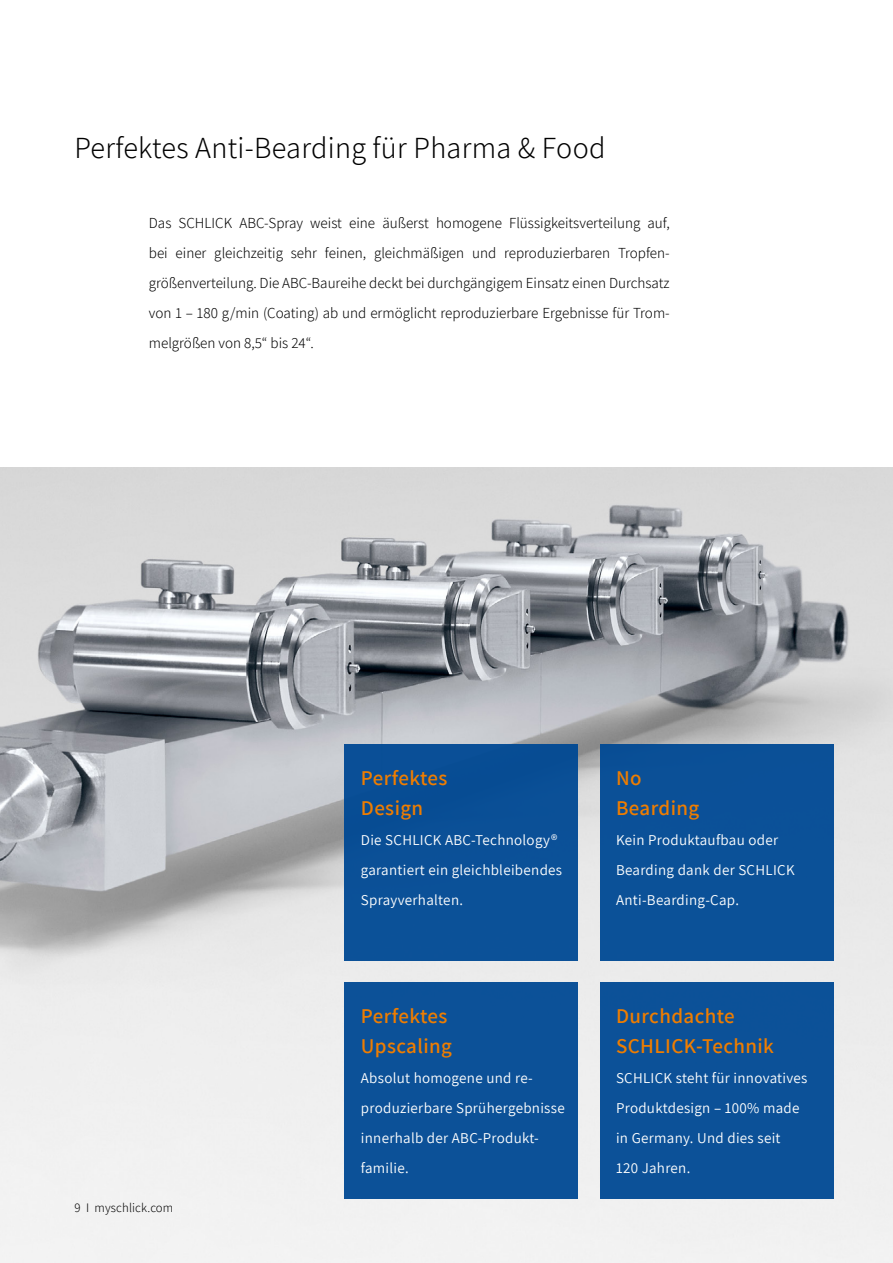
<style>
.page{position:relative;width:893px;height:1263px;background:#fff}
.page>*{position:absolute;margin:0;border:0;box-sizing:border-box;transform-origin:0 0}
.t1{font:300 30px "Assistant";letter-spacing:.01em;color:#000}
.t2{font:600 21px/30px "Assistant";letter-spacing:.02em;color:#ef7d00}
.t3{font:300 15px/30px "Assistant";color:#000;text-align:justify}
.t4{font:15px/30px "Assistant";letter-spacing:.02em;color:#fff}
.t5{font:300 12.75px "Assistant";letter-spacing:.01em;color:#000}
</style>
<div class="page">
<img style="left:0;top:468px;width:893px;height:795px">
<div style="left:344px;top:744px;width:234px;height:217px;background:#0b5097"></div>
<div style="left:600px;top:744px;width:233px;height:217px;background:#0b5198"></div>
<div style="left:344px;top:982px;width:234px;height:217px;background:#0c5198"></div>
<div style="left:600px;top:982px;width:233px;height:217px;background:#0c5198"></div>
<h1 class="t1" style="left:74px;top:128px;width:532px">Perfektes Anti-Bearding für Pharma &amp; Food</h1>
<p class="t3" style="left:149px;top:207px;width:522px">Das SCHLICK ABC-Spray weist eine äußerst homogene Flüssigkeitsverteilung auf, bei einer gleichzeitig sehr feinen, gleichmäßigen und reproduzierbaren Tropfen&shy;größenverteilung. Die ABC-Baureihe deckt bei durchgängigem Einsatz einen Durchsatz von 1 – 180 g/min (Coating) ab und ermöglicht reproduzierbare Ergebnisse für Trom&shy;melgrößen von 8,5“ bis 24“.</p>
<p class="t5" style="left:74px;top:1199px;width:100px">9 I myschlick.com</p>
<h2 class="t2" style="left:361px;top:762px;width:88px">Perfektes<br>Design</h2>
<p class="t4" style="left:361px;top:824px;width:203px">Die SCHLICK ABC-Technology® garantiert ein gleichbleibendes<br>Sprayverhalten.</p>
<h2 class="t2" style="left:361px;top:1000px;width:93px">Perfektes<br>Upscaling</h2>
<p class="t4" style="left:361px;top:1062px;width:205px">Absolut homogene und re&shy;produzierbare Sprühergebnisse innerhalb der ABC-Produkt&shy;familie.</p>
<h2 class="t2" style="left:616px;top:762px;width:85px">No<br>Bearding</h2>
<p class="t4" style="left:616px;top:824px;width:180px">Kein Produktaufbau oder<br>Bearding dank der SCHLICK<br>Anti-Bearding-Cap.</p>
<h2 class="t2" style="left:616px;top:1000px;width:159px">Durchdachte<br>SCHLICK-Technik</h2>
<p class="t4" style="left:616px;top:1062px;width:193px">SCHLICK steht für innovatives<br>Produktdesign – 100% made in Germany. Und dies seit<br>120 Jahren.</p>
</div>
